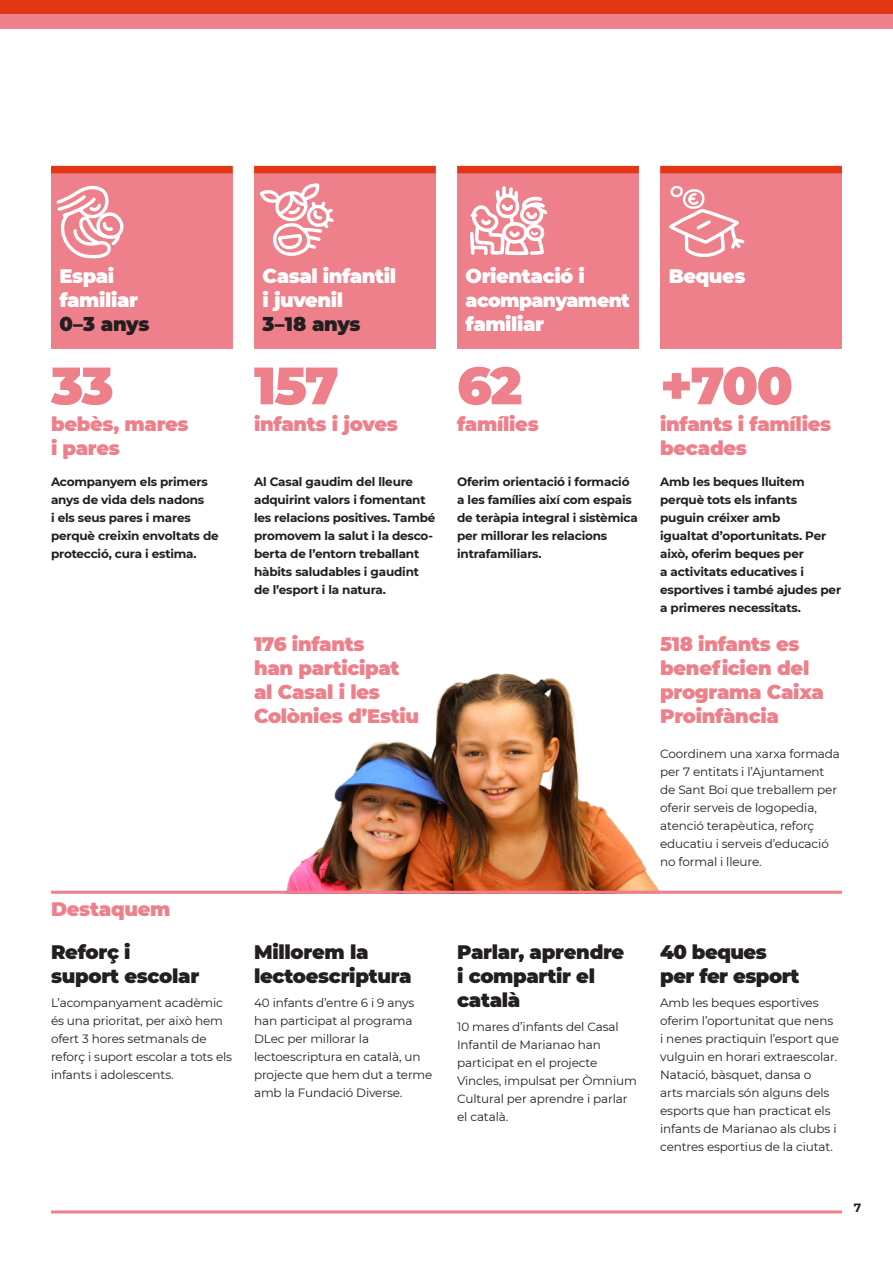
<style>
.page{position:relative;width:893px;height:1263px;background:#fff}
.page>*{position:absolute;margin:0;border:0;box-sizing:border-box;transform-origin:0 0}
.t1{font:900 52.5px "Montserrat";letter-spacing:-.035em;color:#ed808a}
.t2{font:900 19.5px/24px "Montserrat";letter-spacing:-.015em;color:#ed808a}
.t3{font:900 19.5px/24px "Montserrat";letter-spacing:-.015em;color:#231f20}
.t4{font:900 19.5px/24px "Montserrat";letter-spacing:-.02em;color:#fff}
.t5{font:900 18.75px "Montserrat";letter-spacing:-.03em;color:#fff}
.t6{font:12px/18px "Montserrat";letter-spacing:-.01em;color:#231f20}
.t7{font:700 12px/18px "Montserrat";letter-spacing:-.015em;color:#231f20}
</style>
<div class="page">
<img style="left:232px;top:673px;width:427px;height:218px">
<hr style="left:51px;top:1210px;width:791px;height:3px;background:#ed808a">
<div style="left:51px;top:173px;width:182px;height:176px;background:#ed808a"></div>
<div style="left:254px;top:173px;width:182px;height:176px;background:#ed808a"></div>
<div style="left:457px;top:173px;width:182px;height:176px;background:#ed808a"></div>
<div style="left:660px;top:173px;width:182px;height:176px;background:#ed808a"></div>
<div style="left:51px;top:166px;width:182px;height:7px;background:#e33617"></div>
<hr style="left:51px;top:891px;width:791px;height:3px;background:#ed808a">
<div style="left:254px;top:166px;width:182px;height:7px;background:#e33617"></div>
<div style="left:457px;top:166px;width:182px;height:7px;background:#e33617"></div>
<div style="left:660px;top:166px;width:182px;height:7px;background:#e33617"></div>
<div style="left:0;top:0;width:893px;height:14px;background:#e33617"></div>
<div style="left:0;top:14px;width:893px;height:14px;background:#ed808a"></div>
<svg style="left:669px;top:185px;width:76px;height:72px"></svg>
<svg style="left:56px;top:185px;width:68px;height:74px"></svg>
<svg style="left:259px;top:183px;width:75px;height:73px"></svg>
<svg style="left:468px;top:165px;width:82px;height:90px"></svg>
<h2 class="t4" style="left:60px;top:262px;width:80px">Espai familiar</h2>
<h2 class="t3" style="left:60px;top:310px;width:91px">0–3 anys</h2>
<h2 class="t4" style="left:263px;top:262px;width:135px">Casal infantil i juvenil</h2>
<h2 class="t3" style="left:263px;top:310px;width:99px">3–18 anys</h2>
<h2 class="t4" style="left:466px;top:262px;width:121px">Orientació i</h2>
<h3 class="t5" style="left:466px;top:286px;width:166px">acompanyament</h3>
<h2 class="t4" style="left:466px;top:310px;width:80px">familiar</h2>
<h2 class="t4" style="left:669px;top:262px;width:78px">Beques</h2>
<h1 class="t1" style="left:51px;top:346px;width:64px">33</h1>
<h1 class="t1" style="left:254px;top:346px;width:86px">157</h1>
<h1 class="t1" style="left:457px;top:346px;width:67px">62</h1>
<h1 class="t1" style="left:660px;top:346px;width:134px">+700</h1>
<h2 class="t2" style="left:51px;top:411px;width:139px">bebès, mares</h2>
<h2 class="t2" style="left:457px;top:411px;width:83px">famílies</h2>
<h2 class="t2" style="left:51px;top:435px;width:70px">i pares</h2>
<h2 class="t2" style="left:254px;top:411px;width:145px">infants i joves</h2>
<h2 class="t2" style="left:660px;top:411px;width:173px">infants i famílies becades</h2>
<p class="t7" style="left:51px;top:472px;width:169px">Acompanyem els primers anys de vida dels nadons<br>i els seus pares i mares perquè creixin envoltats de protecció, cura i estima.</p>
<p class="t7" style="left:254px;top:472px;width:183px">Al Casal gaudim del lleure adquirint valors i fomentant les relacions positives. També promovem la salut i la desco&shy;berta de l’entorn treballant hàbits saludables i gaudint de l’esport i la natura.</p>
<h2 class="t2" style="left:254px;top:630px;width:167px">176 infants<br>han participat al Casal i les<br>Colònies d’Estiu</h2>
<h2 class="t2" style="left:51px;top:896px;width:121px">Destaquem</h2>
<h2 class="t3" style="left:51px;top:938px;width:150px">Reforç i suport escolar</h2>
<p class="t6" style="left:51px;top:993px;width:183px">L’acompanyament acadèmic és una prioritat, per això hem ofert 3 hores setmanals de reforç i suport escolar a tots els infants i adolescents.</p>
<h2 class="t3" style="left:254px;top:938px;width:159px">Millorem la lectoescriptura</h2>
<p class="t6" style="left:254px;top:993px;width:180px">40 infants d’entre 6 i 9 anys han participat al programa<br>DLec per millorar la lectoescriptura en català, un projecte que hem dut a terme amb la Fundació Diverse.</p>
<p class="t7" style="left:457px;top:472px;width:182px">Oferim orientació i formació a les famílies així com espais de teràpia integral i sistèmica per millorar les relacions intrafamiliars.</p>
<p class="t7" style="left:660px;top:472px;width:183px">Amb les beques lluitem perquè tots els infants puguin créixer amb<br>igualtat d’oportunitats. Per això, oferim beques per<br>a activitats educatives i esportives i també ajudes per a primeres necessitats.</p>
<h2 class="t2" style="left:660px;top:630px;width:165px">518 infants es beneficien del programa Caixa<br>Proinfància</h2>
<p class="t6" style="left:660px;top:744px;width:181px">Coordinem una xarxa formada per 7 entitats i l’Ajuntament de Sant Boi que treballem per oferir serveis de logopedia, atenció terapèutica, reforç educatiu i serveis d’educació no formal i lleure.</p>
<h2 class="t3" style="left:457px;top:938px;width:169px">Parlar, aprendre i compartir el català</h2>
<p class="t6" style="left:457px;top:1017px;width:181px">10 mares d’infants del Casal<br>Infantil de Marianao han participat en el projecte<br>Vincles, impulsat per Òmnium<br>Cultural per aprendre i parlar el català.</p>
<h2 class="t3" style="left:660px;top:938px;width:141px">40 beques per fer esport</h2>
<p class="t6" style="left:660px;top:993px;width:180px">Amb les beques esportives oferim l’oportunitat que nens i nenes practiquin l’esport que vulguin en horari extraescolar.<br>Natació, bàsquet, dansa o<br>arts marcials són alguns dels esports que han practicat els infants de Marianao als clubs i centres esportius de la ciutat.</p>
<p class="t7" style="left:854px;top:1198px;width:9px">7</p>
</div>
